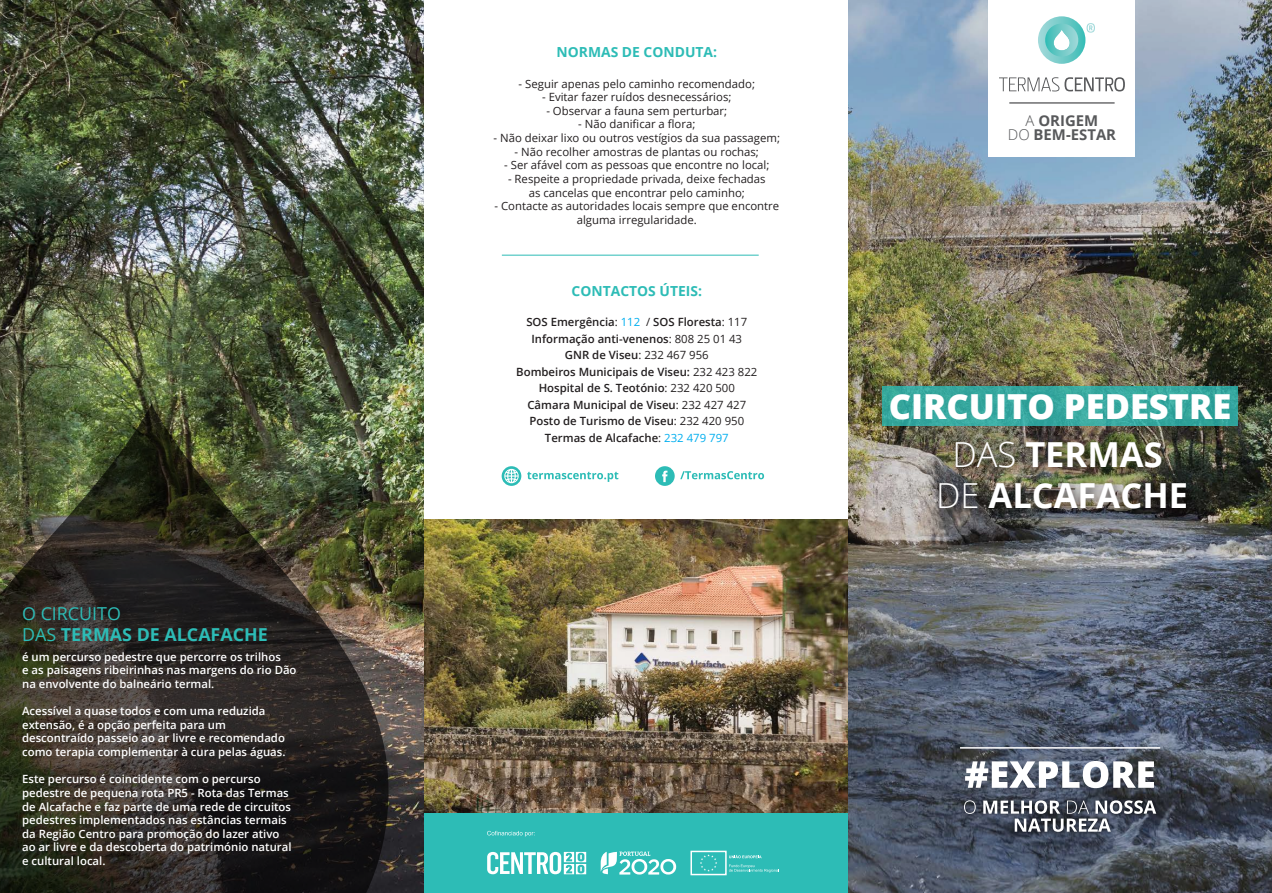
<style>
.page{position:relative;width:1272px;height:893px;background:#fff}
.page>*{position:absolute;margin:0;border:0;box-sizing:border-box;transform-origin:0 0}
.t1{font:800 34.5px/47.8px "Open Sans";color:#fff;text-align:center}
.t2{font:700 34.5px "Open Sans";color:#fff}
.t3{font:700 17.85px/21.5px "Open Sans";color:#2dbcb6}
.t4{font:700 14.85px/14.5px "Open Sans";color:#58595b;text-align:center}
.t5{font:700 13.8px "Open Sans";color:#2dbcb6}
.t6{font:600 11.4px/13.6px "Open Sans";color:#fff}
.t7{font:11.4px/13.6px "Open Sans";color:#231f20;text-align:center}
.t8{font:600 11.4px/16.5px "Open Sans";color:#231f20;text-align:center}
.s1{font-weight:400}
.s2{font-weight:400;color:#00aeef}
.s3{font-weight:300}
.s4{font-weight:700}
</style>
<div class="page">
<div style="left:424px;top:812px;width:424px;height:81px;background:#2dbcb6"></div>
<img style="left:424px;top:520px;width:424px;height:292px">
<img style="left:0;top:0;width:424px;height:893px">
<img style="left:0;top:404px;width:388px;height:489px">
<img style="left:848px;top:0;width:423px;height:893px">
<svg style="left:600px;top:851px;width:76px;height:23px"></svg>
<svg style="left:487px;top:852px;width:99px;height:22px"></svg>
<div style="left:690px;top:851px;width:36px;height:24px;border:2px solid #fff"></div>
<svg style="left:700px;top:854px;width:17px;height:18px"></svg>
<svg style="left:487px;top:831px;width:48px;height:6px"></svg>
<svg style="left:729px;top:855px;width:32px;height:3px"></svg>
<svg style="left:729px;top:864px;width:50px;height:8px"></svg>
<svg style="left:680px;top:471px;width:84px;height:8px"></svg>
<svg style="left:527px;top:472px;width:91px;height:10px"></svg>
<svg style="left:655px;top:466px;width:19px;height:20px"></svg>
<svg style="left:501px;top:466px;width:20px;height:20px"></svg>
<hr style="left:502px;top:255px;width:256px;height:1px;background:#2dbcb6">
<div style="left:988px;top:0;width:147px;height:156px;background:#fff"></div>
<svg style="left:999px;top:77px;width:125px;height:14px"></svg>
<svg style="left:1038px;top:16px;width:56px;height:48px"></svg>
<hr style="left:1009px;top:102px;width:105px;height:2px;background:#58595b">
<img style="left:956px;top:793px;width:207px;height:46px">
<svg style="left:964px;top:800px;width:11px;height:14px"></svg>
<svg style="left:983px;top:800px;width:173px;height:32px"></svg>
<svg style="left:965px;top:761px;width:188px;height:27px"></svg>
<hr style="left:960px;top:747px;width:200px;height:2px;background:#fff">
<svg style="left:882px;top:386px;width:355px;height:40px;background:#36a79e"></svg>
<img style="left:925px;top:426px;width:278px;height:107px">
<h2 class="t3" style="left:22px;top:602px;width:247px"><span class="s1">O CIRCUITO<br>DAS</span> TERMAS DE ALCAFACHE</h2>
<p class="t6" style="left:22px;top:649px;width:276px">é um percurso pedestre que percorre os trilhos<br>e as paisagens ribeirinhas nas margens do rio Dão na envolvente do balneário termal.</p>
<p class="t6" style="left:22px;top:704px;width:265px">Acessível a quase todos e com uma reduzida extensão, é a opção perfeita para um descontraído passeio ao ar livre e recomendado como terapia complementar à cura pelas águas.</p>
<p class="t6" style="left:22px;top:772px;width:271px">Este percurso é coincidente com o percurso pedestre de pequena rota PR5 - Rota das Termas de Alcafache e faz parte de uma rede de circuitos pedestres implementados nas estâncias termais da Região Centro para promoção do lazer ativo ao ar livre e da descoberta do património natural e cultural local.</p>
<p class="t5" style="left:556px;top:43px;width:162px">NORMAS DE CONDUTA:</p>
<p class="t7" style="left:518px;top:76px;width:238px">- Seguir apenas pelo caminho recomendado;</p>
<p class="t7" style="left:542px;top:90px;width:191px">- Evitar fazer ruídos desnecessários;</p>
<p class="t7" style="left:546px;top:104px;width:182px">- Observar a fauna sem perturbar;</p>
<p class="t7" style="left:578px;top:117px;width:119px">- Não danificar a flora;</p>
<p class="t7" style="left:493px;top:131px;width:288px">- Não deixar lixo ou outros vestígios da sua passagem;</p>
<p class="t7" style="left:514px;top:144px;width:246px">- Não recolher amostras de plantas ou rochas;</p>
<p class="t7" style="left:504px;top:158px;width:267px">- Ser afável com as pessoas que encontre no local;</p>
<p class="t7" style="left:508px;top:172px;width:259px">- Respeite a propriedade privada, deixe fechadas as cancelas que encontrar pelo caminho;</p>
<p class="t7" style="left:494px;top:199px;width:286px">- Contacte as autoridades locais sempre que encontre alguma irregularidade.</p>
<p class="t5" style="left:571px;top:281px;width:132px">CONTACTOS ÚTEIS:</p>
<p class="t8" style="left:516px;top:314px;width:242px">SOS Emergência<span class="s1">:</span> <span class="s2">112</span> <span class="s1">/</span> SOS Floresta<span class="s1">: 117<br></span>Informação anti-venenos<span class="s1">: 808 25 01 43<br></span>GNR de Viseu<span class="s1">: 232 467 956<br></span>Bombeiros Municipais de Viseu: <span class="s1">232 423 822<br></span>Hospital de S. Teotónio<span class="s1">: 232 420 500<br></span>Câmara Municipal de Viseu<span class="s1">: 232 427 427<br></span>Posto de Turismo de Viseu<span class="s1">: 232 420 950<br></span>Termas de Alcafache<span class="s1">:</span> <span class="s2">232 479 797</span></p>
<h3 class="t4" style="left:1007px;top:113px;width:110px"><span class="s3">A</span> ORIGEM<br><span class="s3">DO</span> BEM-ESTAR</h3>
<h1 class="t1" style="left:888px;top:381px;width:344px">CIRCUITO PEDESTRE<br><span class="s3">DAS</span> <span class="s4">TERMAS</span></h1>
<h1 class="t2" style="left:936px;top:471px;width:253px"><span class="s3">DE</span> ALCAFACHE</h1>
</div>
